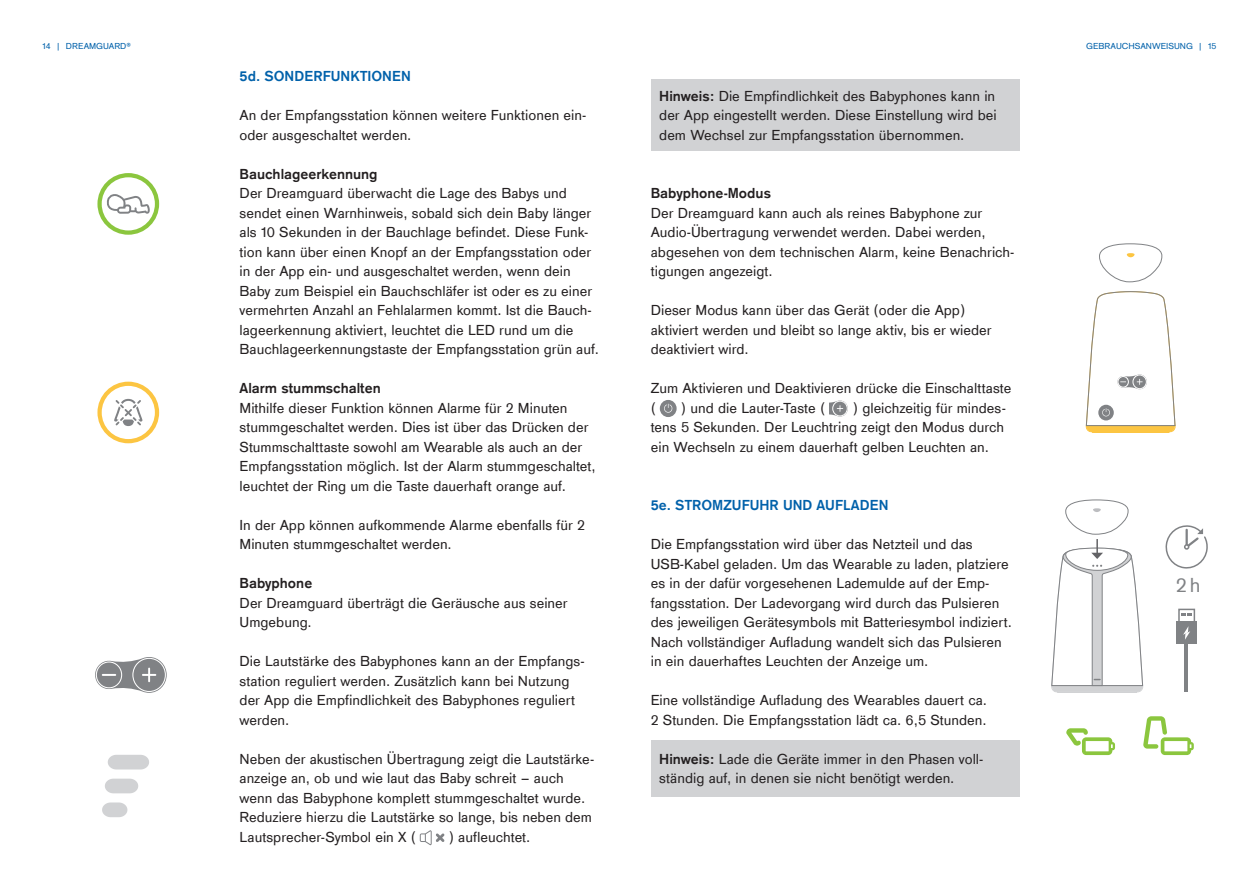
<style>
.page{position:relative;width:1259px;height:893px;background:#fff}
.page>*{position:absolute;margin:0;border:0;box-sizing:border-box;transform-origin:0 0}
.t1{font:21px "Draeger Sans";color:#808285}
.t2{font:15px/19.5px "Draeger Sans";color:#231f20}
.t3{font:700 15px "Draeger Sans";color:#231f20}
.t4{font:700 15px "Draeger Sans";color:#0161aa}
.t5{font:9px "Draeger Sans";color:#0161aa}
.s1{font-weight:700}
</style>
<div class="page">
<div style="left:651px;top:740px;width:368px;height:57px;background:#d1d2d4"></div>
<div style="left:651px;top:80px;width:368px;height:71px;background:#d1d2d4"></div>
<svg style="left:420px;top:830px;width:24px;height:15px"></svg>
<div style="left:660px;top:400px;width:16px;height:17px;background:#808285;border-radius:50%"></div>
<svg style="left:664px;top:404px;width:9px;height:9px"></svg>
<svg style="left:829px;top:400px;width:19px;height:17px"></svg>
<div style="left:1176px;top:621px;width:21px;height:23px;background:#808285"></div>
<hr style="left:1184px;top:643px;width:4px;height:49px;background:#808285">
<div style="left:1178px;top:609px;width:17px;height:14px;border:2px solid #808285"></div>
<svg style="left:1181px;top:614px;width:10px;height:2px"></svg>
<svg style="left:1183px;top:626px;width:7px;height:14px"></svg>
<svg style="left:1165px;top:525px;width:43px;height:44px"></svg>
<svg style="left:1051px;top:499px;width:92px;height:194px"></svg>
<svg style="left:1099px;top:243px;width:63px;height:40px"></svg>
<svg style="left:97px;top:382px;width:62px;height:61px"></svg>
<svg style="left:97px;top:173px;width:62px;height:62px"></svg>
<svg style="left:102px;top:802px;width:25px;height:15px"></svg>
<svg style="left:105px;top:779px;width:33px;height:14px"></svg>
<svg style="left:108px;top:755px;width:41px;height:14px"></svg>
<svg style="left:95px;top:657px;width:72px;height:36px"></svg>
<svg style="left:1085px;top:291px;width:90px;height:142px"></svg>
<svg style="left:1066px;top:728px;width:49px;height:27px"></svg>
<svg style="left:1143px;top:716px;width:50px;height:39px"></svg>
<p class="t5" style="left:43px;top:40px;width:90px">14 | DREAMGUARD®</p>
<p class="t5" style="left:1086px;top:39px;width:132px">GEBRAUCHSANWEISUNG | 15</p>
<p class="t4" style="left:240px;top:66px;width:173px">5d. SONDERFUNKTIONEN</p>
<p class="t2" style="left:240px;top:105px;width:348px">An der Empfangsstation können weitere Funktionen ein&shy;oder ausgeschaltet werden.</p>
<p class="t3" style="left:240px;top:164px;width:139px">Bauchlageerkennung</p>
<p class="t2" style="left:240px;top:183px;width:361px">Der Dreamguard überwacht die Lage des Babys und sendet einen Warnhinweis, sobald sich dein Baby länger als 10 Sekunden in der Bauchlage befindet. Diese Funk&shy;tion kann über einen Knopf an der Empfangsstation oder in der App ein- und ausgeschaltet werden, wenn dein Baby zum Beispiel ein Bauchschläfer ist oder es zu einer vermehrten Anzahl an Fehlalarmen kommt. Ist die Bauch&shy;lageerkennung aktiviert, leuchtet die LED rund um die Bauchlageerkennungstaste der Empfangsstation grün auf.</p>
<p class="t3" style="left:240px;top:378px;width:143px">Alarm stummschalten</p>
<p class="t2" style="left:240px;top:397px;width:358px">Mithilfe dieser Funktion können Alarme für 2 Minuten stummgeschaltet werden. Dies ist über das Drücken der Stummschalttaste sowohl am Wearable als auch an der Empfangsstation möglich. Ist der Alarm stummgeschaltet, leuchtet der Ring um die Taste dauerhaft orange auf.</p>
<p class="t2" style="left:240px;top:514px;width:347px">In der App können aufkommende Alarme ebenfalls für 2<br>Minuten stummgeschaltet werden.</p>
<p class="t3" style="left:240px;top:573px;width:74px">Babyphone</p>
<p class="t2" style="left:240px;top:592px;width:329px">Der Dreamguard überträgt die Geräusche aus seiner<br>Umgebung.</p>
<p class="t2" style="left:240px;top:651px;width:347px">Die Lautstärke des Babyphones kann an der Empfangs&shy;station reguliert werden. Zusätzlich kann bei Nutzung der App die Empfindlichkeit des Babyphones reguliert werden.</p>
<p class="t2" style="left:240px;top:748px;width:356px">Neben der akustischen Übertragung zeigt die Lautstärke&shy;anzeige an, ob und wie laut das Baby schreit – auch wenn das Babyphone komplett stummgeschaltet wurde.<br>Reduziere hierzu die Lautstärke so lange, bis neben dem Lautsprecher-Symbol ein X (</p>
<p class="t2" style="left:659px;top:85px;width:339px;text-align:justify"><span class="s1">Hinweis:</span> Die Empfindlichkeit des Babyphones kann in der App eingestellt werden. Diese Einstellung wird bei dem Wechsel zur Empfangsstation übernommen.</p>
<p class="t3" style="left:651px;top:183px;width:122px">Babyphone-Modus</p>
<p class="t2" style="left:651px;top:202px;width:365px">Der Dreamguard kann auch als reines Babyphone zur Audio-Übertragung verwendet werden. Dabei werden, abgesehen von dem technischen Alarm, keine Benachrich&shy;tigungen angezeigt.</p>
<p class="t2" style="left:651px;top:300px;width:342px">Dieser Modus kann über das Gerät (oder die App) aktiviert werden und bleibt so lange aktiv, bis er wieder deaktiviert wird.</p>
<p class="t2" style="left:651px;top:378px;width:362px">Zum Aktivieren und Deaktivieren drücke die Einschalttaste (</p>
<p class="t2" style="left:651px;top:397px;width:357px;text-align:justify;text-indent:202px">) gleichzeitig für mindes&shy;tens 5 Sekunden. Der Leuchtring zeigt den Modus durch ein Wechseln zu einem dauerhaft gelben Leuchten an.</p>
<p class="t2" style="left:681px;top:397px;width:146px">) und die Lauter-Taste (</p>
<p class="t4" style="left:651px;top:495px;width:239px">5e. STROMZUFUHR UND AUFLADEN</p>
<p class="t2" style="left:651px;top:534px;width:363px">Die Empfangsstation wird über das Netzteil und das USB-Kabel geladen. Um das Wearable zu laden, platziere es in der dafür vorgesehenen Lademulde auf der Emp&shy;fangsstation. Der Ladevorgang wird durch das Pulsieren des jeweiligen Gerätesymbols mit Batteriesymbol indiziert.<br>Nach vollständiger Aufladung wandelt sich das Pulsieren in ein dauerhaftes Leuchten der Anzeige um.</p>
<p class="t2" style="left:651px;top:690px;width:338px">Eine vollständige Aufladung des Wearables dauert ca.<br>2 Stunden. Die Empfangsstation lädt ca. 6,5 Stunden.</p>
<p class="t2" style="left:659px;top:748px;width:326px"><span class="s1">Hinweis:</span> Lade die Geräte immer in den Phasen voll&shy;ständig auf, in denen sie nicht benötigt werden.</p>
<h1 class="t1" style="left:1176px;top:570px;width:26px">2 h</h1>
<p class="t2" style="left:449px;top:826px;width:83px">) aufleuchtet.</p>
</div>
